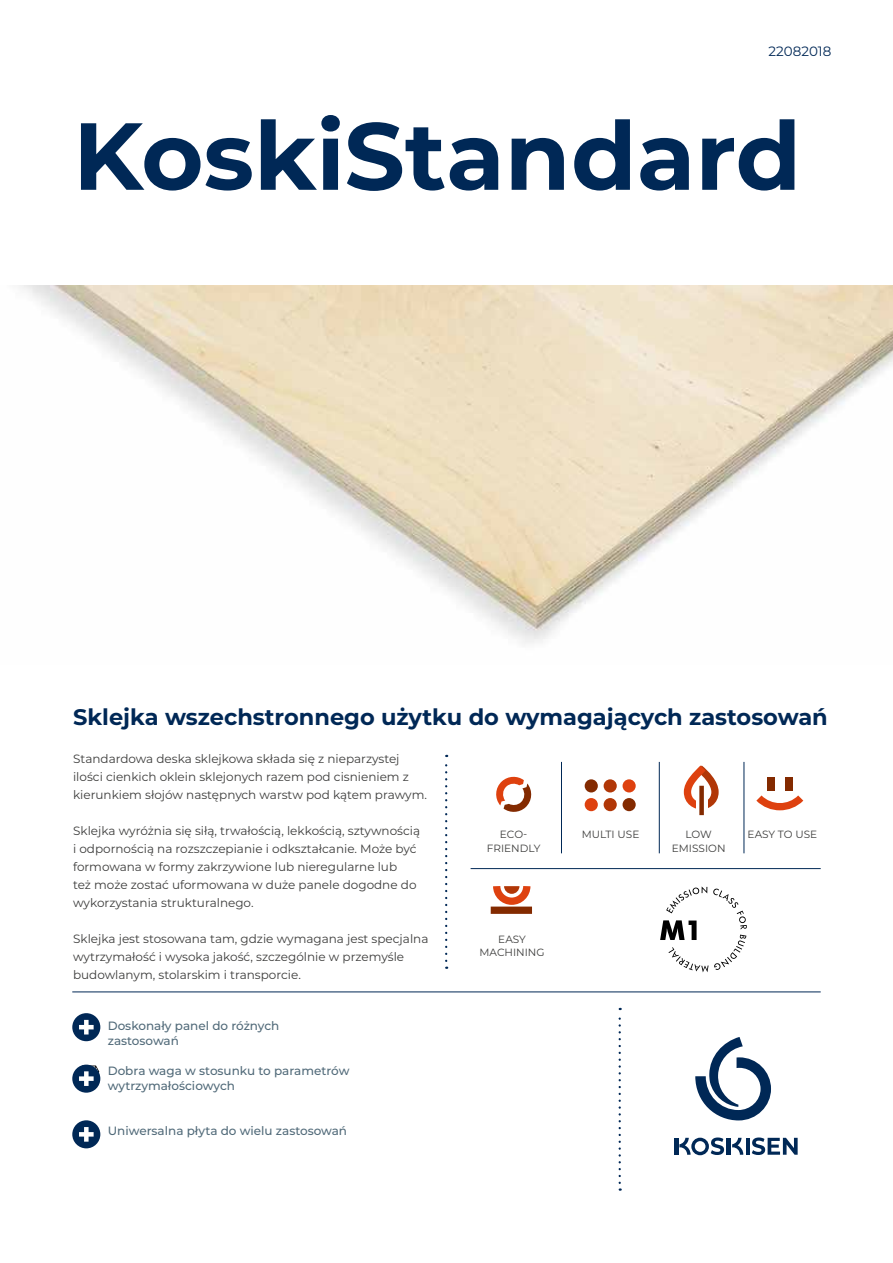
<style>
.page{position:relative;width:893px;height:1263px;background:#fff}
.page>*{position:absolute;margin:0;border:0;box-sizing:border-box;transform-origin:0 0}
.t1{font:700 94.95px "Montserrat";color:#002856}
.t2{font:700 22.5px "Montserrat";color:#002856}
.t3{font:13.5px "Montserrat";color:#002856}
.t4{font:12px/18px "Montserrat";color:#3c3c3b}
.t5{font:500 12px/15px "Montserrat";color:#516a79}
.t6{font:10.5px/13.5px "Montserrat";color:#3c3c3b;text-align:center}
</style>
<div class="page">
<img style="left:20px;top:286px;width:873px;height:358px">
<hr style="left:746px;top:1138px;width:3px;height:17px;background:#002856">
<hr style="left:674px;top:1138px;width:4px;height:17px;background:#002856">
<hr style="left:727px;top:1138px;width:4px;height:17px;background:#002856">
<svg style="left:752px;top:1137px;width:46px;height:18px"></svg>
<svg style="left:679px;top:1137px;width:45px;height:18px"></svg>
<svg style="left:732px;top:1138px;width:11px;height:17px"></svg>
<svg style="left:695px;top:1037px;width:76px;height:83px"></svg>
<svg style="left:92px;top:1065px;width:7px;height:7px"></svg>
<svg style="left:445px;top:755px;width:2px;height:214px"></svg>
<svg style="left:619px;top:1008px;width:2px;height:183px"></svg>
<div style="left:72px;top:1013px;width:28px;height:28px;background:#002856;border-radius:50%"></div>
<div style="left:84px;top:1020px;width:5px;height:14px;background:#fff"></div>
<hr style="left:79px;top:1025px;width:15px;height:4px;background:#fff">
<div style="left:72px;top:1064px;width:28px;height:29px;background:#002856;border-radius:50%"></div>
<div style="left:84px;top:1071px;width:5px;height:15px;background:#fff"></div>
<div style="left:79px;top:1076px;width:15px;height:5px;background:#fff"></div>
<div style="left:72px;top:1120px;width:28px;height:28px;background:#002856;border-radius:50%"></div>
<div style="left:84px;top:1127px;width:5px;height:15px;background:#fff"></div>
<svg style="left:79px;top:1132px;width:15px;height:4px"></svg>
<hr style="left:72px;top:991px;width:749px;height:1px;background:#002856">
<hr style="left:471px;top:868px;width:350px;height:1px;background:#002856">
<hr style="left:561px;top:762px;width:1px;height:91px;background:#002856">
<hr style="left:659px;top:762px;width:1px;height:91px;background:#002856">
<hr style="left:744px;top:762px;width:1px;height:91px;background:#002856">
<div style="left:491px;top:906px;width:41px;height:8px;background:#832a00"></div>
<svg style="left:490px;top:886px;width:42px;height:22px"></svg>
<svg style="left:683px;top:765px;width:36px;height:44px"></svg>
<div style="left:696px;top:798px;width:11px;height:13px;background:#fff"></div>
<div style="left:699px;top:786px;width:5px;height:29px;background:#832a00"></div>
<svg style="left:496px;top:776px;width:36px;height:36px"></svg>
<div style="left:767px;top:777px;width:7px;height:14px;background:#832a00"></div>
<div style="left:785px;top:777px;width:8px;height:14px;background:#832a00"></div>
<svg style="left:756px;top:795px;width:47px;height:15px"></svg>
<div style="left:585px;top:779px;width:13px;height:13px;background:#832a00;border-radius:50%"></div>
<div style="left:623px;top:798px;width:13px;height:13px;background:#832a00;border-radius:50%"></div>
<div style="left:604px;top:779px;width:13px;height:13px;background:#b13707;border-radius:50%"></div>
<div style="left:604px;top:798px;width:13px;height:13px;background:#b13707;border-radius:50%"></div>
<div style="left:623px;top:779px;width:13px;height:13px;background:#de410f;border-radius:50%"></div>
<div style="left:585px;top:798px;width:13px;height:13px;background:#de410f;border-radius:50%"></div>
<svg style="left:660px;top:886px;width:87px;height:86px"></svg>
<p class="t3" style="left:769px;top:42px;width:64px">22082018</p>
<h1 class="t1" style="left:73px;top:88px;width:730px">KoskiStandard</h1>
<h2 class="t2" style="left:73px;top:700px;width:756px">Sklejka wszechstronnego użytku do wymagających zastosowań</h2>
<p class="t4" style="left:73px;top:749px;width:355px">Standardowa deska sklejkowa składa się z nieparzystej ilości cienkich oklein sklejonych razem pod cisnieniem z kierunkiem słojów następnych warstw pod kątem prawym.</p>
<p class="t4" style="left:73px;top:821px;width:349px">Sklejka wyróżnia się siłą, trwałością, lekkością, sztywnością i odpornością na rozszczepianie i odkształcanie. Może być formowana w formy zakrzywione lub nieregularne lub<br>też może zostać uformowana w duże panele dogodne do wykorzystania strukturalnego.</p>
<p class="t4" style="left:73px;top:929px;width:357px">Sklejka jest stosowana tam, gdzie wymagana jest specjalna wytrzymałość i wysoka jakość, szczególnie w przemyśle budowlanym, stolarskim i transporcie.</p>
<p class="t5" style="left:108px;top:1018px;width:173px">Doskonały panel do różnych zastosowań</p>
<p class="t5" style="left:108px;top:1063px;width:243px">Dobra waga w stosunku to parametrów wytrzymałościowych</p>
<p class="t5" style="left:108px;top:1123px;width:241px">Uniwersalna płyta do wielu zastosowań</p>
<p class="t6" style="left:487px;top:827px;width:55px">ECO-<br>FRIENDLY</p>
<p class="t6" style="left:582px;top:827px;width:59px">MULTI USE</p>
<p class="t6" style="left:748px;top:827px;width:71px">EASY TO USE</p>
<p class="t6" style="left:672px;top:827px;width:55px">LOW<br>EMISSION</p>
<p class="t6" style="left:480px;top:932px;width:67px">EASY<br>MACHINING</p>
</div>
